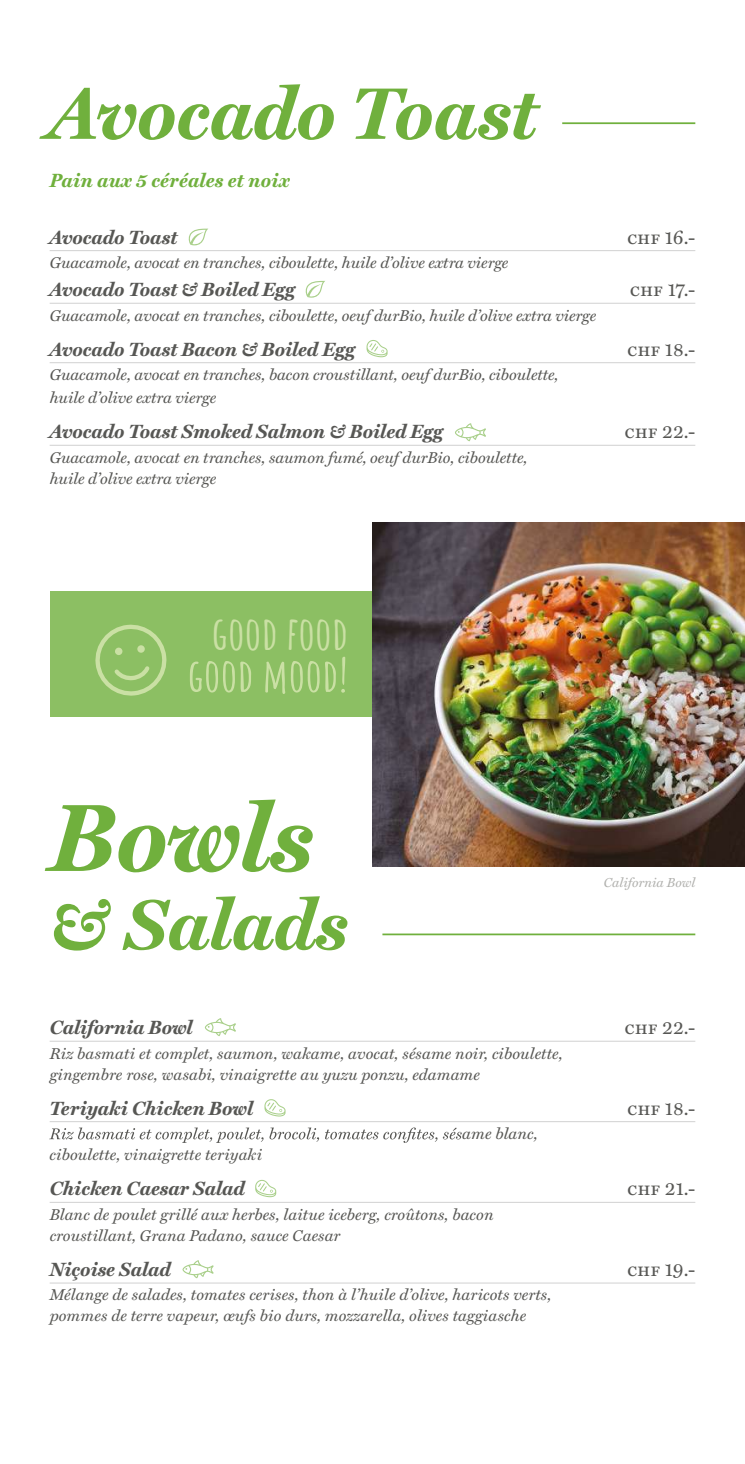
<style>
.page{position:relative;width:745px;height:1464px;background:#fff}
.page>*{position:absolute;margin:0;border:0;box-sizing:border-box;transform-origin:0 0}
.t1{font:italic 700 96.25px "Miller Text";color:#70b03d}
.t2{font:italic 700 73.5px "Miller Text";color:#70b03d}
.t3{font:italic 700 71.4px "Miller Text";color:#70b03d}
.t4{font:700 45.5px "Amatic SC";letter-spacing:.01em;color:#cae0a4}
.t5{font:italic 700 19.25px "Miller Text";color:#575754}
.t6{font:19.25px "Miller Text";color:#575754}
.t7{font:italic 700 19.25px "Miller Text";letter-spacing:.01em;color:#70b03d}
.t8{font:italic 15.75px/21px "Miller Text";letter-spacing:.01em;color:#575754}
.t9{font:italic 13.12px "Miller Text";color:#b1b1ae}
.s1{font-family:"Miller Text SC"}
</style>
<div class="page">
<div style="left:50px;top:591px;width:692px;height:125px;background:#8cbf63"></div>
<img style="left:372px;top:523px;width:372px;height:343px">
<svg style="left:95px;top:624px;width:72px;height:72px"></svg>
<svg style="left:190px;top:656px;width:155px;height:38px"></svg>
<svg style="left:49px;top:1127px;width:412px;height:15px"></svg>
<hr style="left:562px;top:122px;width:132px;height:2px;background:#70b03d">
<hr style="left:382px;top:933px;width:312px;height:2px;background:#70b03d">
<svg style="left:205px;top:1018px;width:31px;height:18px"></svg>
<svg style="left:182px;top:1260px;width:31px;height:18px"></svg>
<svg style="left:264px;top:1099px;width:21px;height:17px"></svg>
<svg style="left:255px;top:1179px;width:21px;height:18px"></svg>
<svg style="left:455px;top:423px;width:30px;height:18px"></svg>
<svg style="left:366px;top:340px;width:21px;height:17px"></svg>
<svg style="left:188px;top:229px;width:20px;height:16px"></svg>
<svg style="left:305px;top:281px;width:20px;height:17px"></svg>
<hr style="left:50px;top:1040px;width:644px;height:1px;background:#d1d1d1">
<hr style="left:50px;top:1121px;width:644px;height:1px;background:#d1d1d1">
<hr style="left:50px;top:1202px;width:644px;height:1px;background:#d1d1d1">
<hr style="left:50px;top:1282px;width:644px;height:1px;background:#d1d1d1">
<hr style="left:50px;top:250px;width:644px;height:1px;background:#d1d1d1">
<hr style="left:50px;top:303px;width:644px;height:1px;background:#d1d1d1">
<hr style="left:50px;top:362px;width:644px;height:1px;background:#d1d1d1">
<hr style="left:50px;top:445px;width:644px;height:1px;background:#d1d1d1">
<h2 class="t2" style="left:50px;top:69px;width:489px">Avocado Toast</h2>
<p class="t7" style="left:50px;top:169px;width:241px">Pain aux 5 céréales et noix</p>
<p class="t5" style="left:50px;top:225px;width:129px">Avocado Toast</p>
<p class="t6" style="left:626px;top:226px;width:70px"><span class="s1">chf</span> 16.-</p>
<p class="t8" style="left:50px;top:251px;width:460px">Guacamole, avocat en tranches, ciboulette, huile d’olive extra vierge</p>
<p class="t5" style="left:50px;top:278px;width:247px">Avocado Toast &amp; Boiled Egg</p>
<p class="t6" style="left:629px;top:278px;width:67px"><span class="s1">chf</span> 17.-</p>
<p class="t8" style="left:50px;top:304px;width:547px">Guacamole, avocat en tranches, ciboulette, oeuf durBio, huile d’olive extra vierge</p>
<p class="t5" style="left:50px;top:337px;width:307px">Avocado Toast Bacon &amp; Boiled Egg</p>
<p class="t6" style="left:626px;top:338px;width:70px"><span class="s1">chf</span> 18.-</p>
<p class="t8" style="left:50px;top:362px;width:510px;line-height:22.8px">Guacamole, avocat en tranches, bacon croustillant, oeuf durBio, ciboulette, huile d’olive extra vierge</p>
<p class="t5" style="left:50px;top:420px;width:395px">Avocado Toast Smoked Salmon &amp; Boiled Egg</p>
<p class="t6" style="left:624px;top:420px;width:72px"><span class="s1">chf</span> 22.-</p>
<p class="t8" style="left:50px;top:445px;width:479px">Guacamole, avocat en tranches, saumon fumé, oeuf durBio, ciboulette, huile d’olive extra vierge</p>
<h3 class="t4" style="left:212px;top:598px;width:137px">GOOD FOOD</h3>
<h1 class="t1" style="left:50px;top:779px;width:264px">Bowls</h1>
<h3 class="t3" style="left:50px;top:881px;width:299px">&amp; Salads</h3>
<p class="t9" style="left:603px;top:871px;width:93px">California Bowl</p>
<p class="t5" style="left:50px;top:1015px;width:144px">California Bowl</p>
<p class="t6" style="left:624px;top:1016px;width:72px"><span class="s1">chf</span> 22.-</p>
<p class="t8" style="left:50px;top:1041px;width:514px">Riz basmati et complet, saumon, wakame, avocat, sésame noir, ciboulette, gingembre rose, wasabi, vinaigrette au yuzu ponzu, edamame</p>
<p class="t5" style="left:50px;top:1096px;width:205px">Teriyaki Chicken Bowl</p>
<p class="t6" style="left:626px;top:1096px;width:70px"><span class="s1">chf</span> 18.-</p>
<p class="t8" style="left:462px;top:1122px;width:77px">ame blanc,</p>
<p class="t8" style="left:50px;top:1143px;width:214px">ciboulette, vinaigrette teriyaki</p>
<p class="t5" style="left:50px;top:1176px;width:196px">Chicken Caesar Salad</p>
<p class="t6" style="left:626px;top:1177px;width:70px"><span class="s1">chf</span> 21.-</p>
<p class="t8" style="left:50px;top:1202px;width:445px">Blanc de poulet grillé aux herbes, laitue iceberg, croûtons, bacon croustillant, Grana Padano, sauce Caesar</p>
<p class="t5" style="left:50px;top:1257px;width:123px">Niçoise Salad</p>
<p class="t6" style="left:626px;top:1257px;width:70px"><span class="s1">chf</span> 19.-</p>
<p class="t8" style="left:50px;top:1283px;width:502px">Mélange de salades, tomates cerises, thon à l’huile d’olive, haricots verts, pommes de terre vapeur, œufs bio durs, mozzarella, olives taggiasche</p>
</div>
